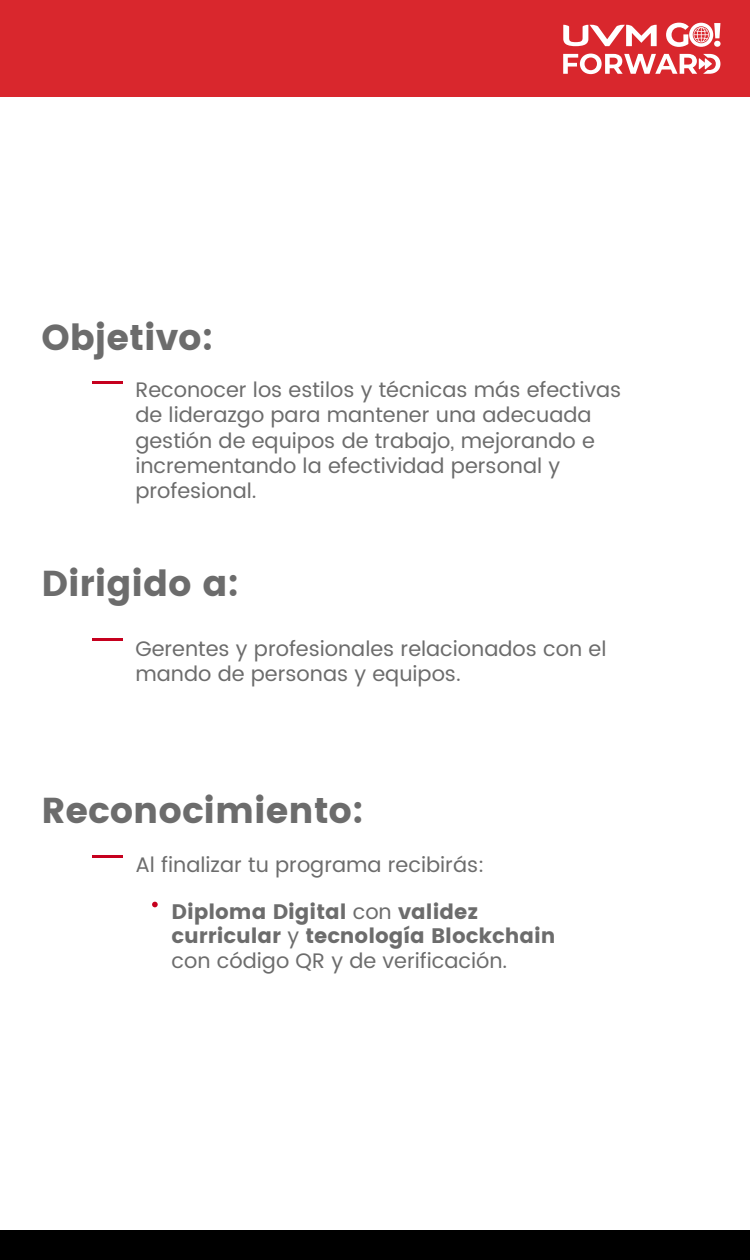
<style>
.page{position:relative;width:750px;height:1260px;background:#fff}
.page>*{position:absolute;margin:0;border:0;box-sizing:border-box;transform-origin:0 0}
.t1{font:36px "Poppins";color:#6c6c6c}
.t2{font:21px/25.2px "Poppins";color:#6c6c6c}
.t3{font:21px/24.9px "Poppins";color:#6c6c6c}
.s1{font-style:inherit}
</style>
<div class="page">
<div style="left:0;top:0;width:750px;height:97px;background:#d9272d"></div>
<svg style="left:563px;top:25px;width:94px;height:21px"></svg>
<svg style="left:666px;top:23px;width:54px;height:24px"></svg>
<svg style="left:563px;top:54px;width:157px;height:20px"></svg>
<div style="left:0;top:1230px;width:750px;height:30px;background:#000"></div>
<hr style="left:92px;top:381px;width:31px;height:2px;background:#c6001e">
<hr style="left:92px;top:638px;width:31px;height:3px;background:#c6001e">
<hr style="left:92px;top:855px;width:31px;height:2px;background:#c6001e">
<svg style="left:152px;top:902px;width:6px;height:5px"></svg>
<h1 class="t1" style="left:41px;top:317px;width:173px">Objetivo:</h1>
<p class="t2" style="left:135px;top:378px;width:487px">Reconocer los estilos y técnicas más efectivas de liderazgo para mantener una adecuada gestión de equipos de trabajo, mejorando e incrementando la efectividad personal y profesional.</p>
<h1 class="t1" style="left:41px;top:563px;width:199px">Dirigido a:</h1>
<p class="t2" style="left:135px;top:637px;width:473px;line-height:24.5px">Gerentes y profesionales relacionados con el mando de personas y equipos.</p>
<h1 class="t1" style="left:41px;top:790px;width:324px">Reconocimiento:</h1>
<p class="t2" style="left:172px;top:843px;width:314px;line-height:46px;text-indent:-36px">Al finalizar tu programa recibirás:<br><span class="s1">Diploma Digital</span> con <span class="s1">validez</span></p>
<p class="t3" style="left:172px;top:924px;width:385px">curricular <span class="s1">y</span> tecnología Blockchain <span class="s1">con código QR y de verificación.</span></p>
</div>
